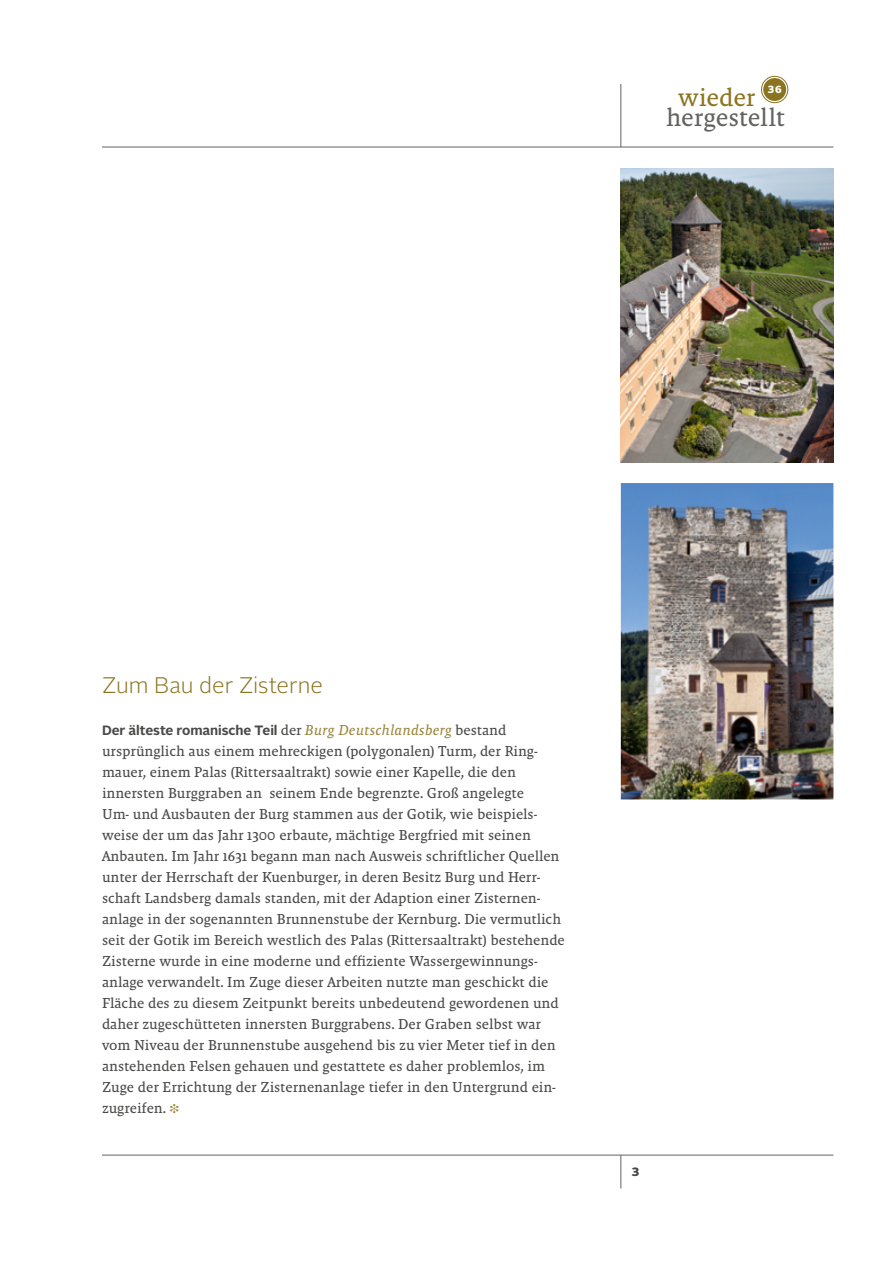
<style>
.page{position:relative;width:893px;height:1263px;background:#fff}
.page>*{position:absolute;margin:0;border:0;box-sizing:border-box;transform-origin:0 0}
.t1{font:25.65px "Malaga OT";letter-spacing:-.01em;color:#626261}
.t2{font:25.65px "Malaga OT";letter-spacing:-.015em;color:#8b7420}
.t3{font:300 22.5px "Alright Sans";letter-spacing:-.005em;color:#8b7420}
.t4{font:14.7px/21px "Malaga OT";letter-spacing:-.005em;color:#484847}
.t5{font:700 13.5px "Alright Sans";letter-spacing:-.005em;color:#484847}
.t6{font:900 12px "Alright Sans";color:#484847}
.t7{font:900 10.35px "Alright Sans";color:#fff}
.s1{font-family:"Malaga OT";font-weight:400;font-size:14.7px}
.s2{font-family:"Malaga OT";font-weight:400;font-style:italic;font-size:14.7px;color:#9b863e}
.s3{color:#9b863e}
</style>
<div class="page">
<hr style="left:102px;top:147px;width:731px;height:1px;background:#626261">
<hr style="left:102px;top:1155px;width:731px;height:1px;background:#626261">
<div style="left:763px;top:78px;width:23px;height:23px;background:#8b7420;border-radius:50%"></div>
<div style="left:761px;top:76px;width:27px;height:27px;border:1px solid #8b7420;border-radius:50%"></div>
<hr style="left:621px;top:84px;width:1px;height:63px;background:#626261">
<hr style="left:621px;top:1155px;width:1px;height:33px;background:#626261">
<img style="left:621px;top:168px;width:212px;height:294px">
<img style="left:621px;top:483px;width:212px;height:316px">
<h1 class="t2" style="left:678px;top:83px;width:79px">wieder</h1>
<p class="t7" style="left:767px;top:82px;width:16px">36</p>
<h1 class="t1" style="left:666px;top:103px;width:120px">hergestellt</h1>
<h2 class="t3" style="left:102px;top:670px;width:222px">Zum Bau der Zisterne</h2>
<p class="t5" style="left:102px;top:721px;width:406px">Der älteste romanische Teil <span class="s1">der</span> <span class="s2">Burg Deutschlandsberg</span> <span class="s1">bestand</span></p>
<p class="t4" style="left:102px;top:740px;width:464px">ursprünglich aus einem mehreckigen (polygonalen) Turm, der Ring&shy;mauer, einem Palas (Rittersaaltrakt) sowie einer Kapelle, die den innersten Burggraben an seinem Ende begrenzte. Groß angelegte<br>Um- und Ausbauten der Burg stammen aus der Gotik, wie beispiels&shy;weise der um das Jahr 1300 erbaute, mächtige Bergfried mit seinen Anbauten. Im Jahr 1631 begann man nach Ausweis schriftlicher Quellen unter der Herrschaft der Kuenburger, in deren Besitz Burg und Herr&shy;schaft Landsberg damals standen, mit der Adaption einer Zisternen&shy;anlage in der sogenannten Brunnenstube der Kernburg. Die vermutlich seit der Gotik im Bereich westlich des Palas (Rittersaaltrakt) bestehende Zisterne wurde in eine moderne und effiziente Wassergewinnungs&shy;anlage verwandelt. Im Zuge dieser Arbeiten nutzte man geschickt die Fläche des zu diesem Zeitpunkt bereits unbedeutend gewordenen und daher zugeschütteten innersten Burggrabens. Der Graben selbst war vom Niveau der Brunnenstube ausgehend bis zu vier Meter tief in den anstehenden Felsen gehauen und gestattete es daher problemlos, im Zuge der Errichtung der Zisternenanlage tiefer in den Untergrund ein&shy;zugreifen. <span class="s3">❉</span></p>
<p class="t6" style="left:631px;top:1163px;width:9px">3</p>
</div>
